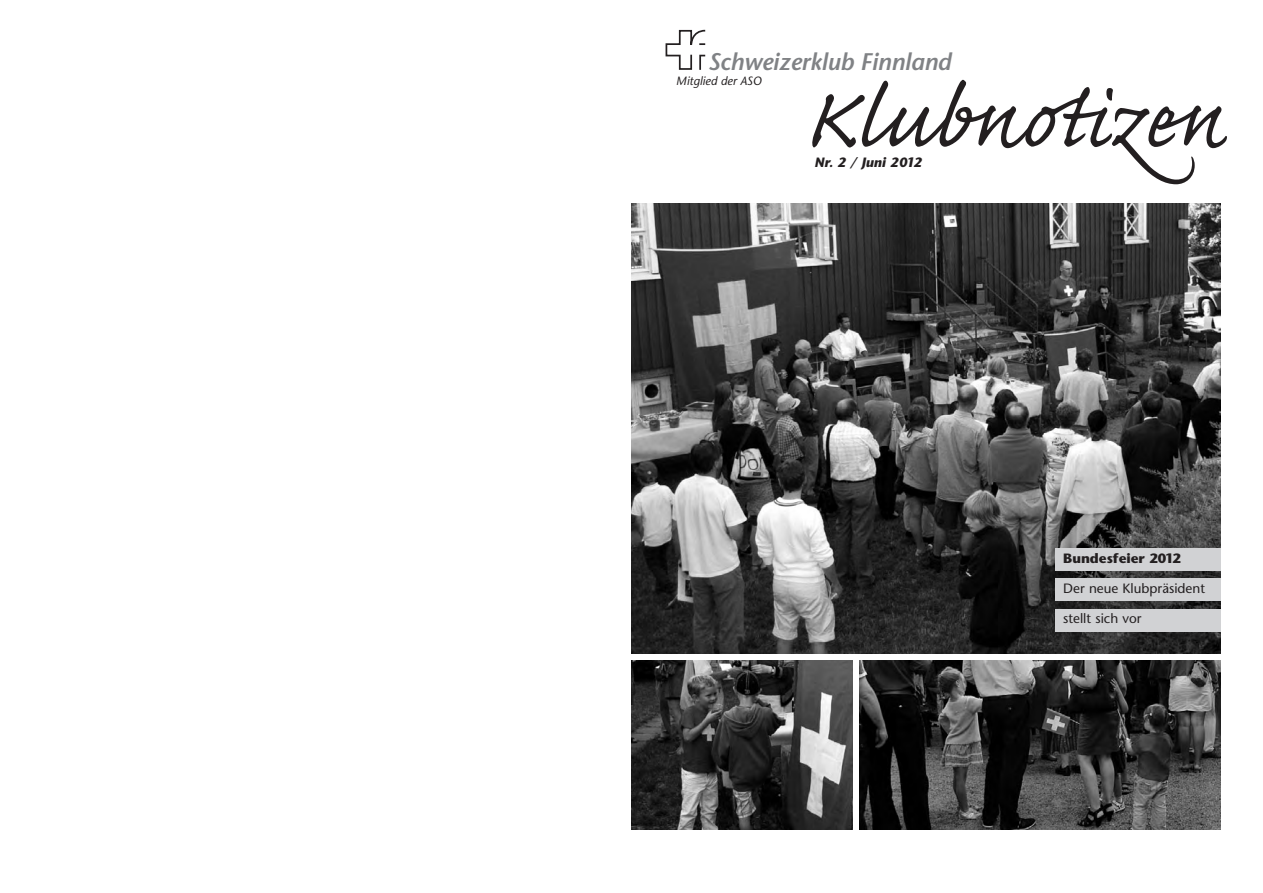
<style>
.page{position:relative;width:1263px;height:893px;background:#fff}
.page>*{position:absolute;margin:0;border:0;box-sizing:border-box;transform-origin:0 0}
.t1{font:109.5px "Caflisch Script Pro";letter-spacing:-.005em;color:#231f20}
.t2{font:italic 600 24px "Stone Sans";letter-spacing:-.01em;color:#808285}
.t3{font:13.5px "Stone Sans";color:#231f20}
.t4{font:700 13.5px "Stone Sans";color:#231f20}
.t5{font:italic 700 13.5px "Stone Sans";color:#231f20}
.t6{font:italic 12px "Stone Sans";color:#231f20}
</style>
<div class="page">
<img style="left:631px;top:203px;width:589px;height:451px">
<svg style="left:665px;top:30px;width:41px;height:40px"></svg>
<div style="left:1054px;top:549px;width:166px;height:22px;background:#d1d2d4"></div>
<div style="left:1054px;top:578px;width:166px;height:23px;background:#d1d2d4"></div>
<div style="left:1054px;top:609px;width:166px;height:22px;background:#d1d2d4"></div>
<img style="left:631px;top:660px;width:222px;height:169px">
<img style="left:859px;top:660px;width:361px;height:169px">
<h2 class="t2" style="left:708px;top:47px;width:245px">Schweizerklub Finnland</h2>
<p class="t6" style="left:676px;top:74px;width:87px">Mitglied der ASO</p>
<h1 class="t1" style="left:803px;top:63px;width:424px">Klubnotizen</h1>
<p class="t5" style="left:814px;top:154px;width:109px">Nr. 2 / Juni 2012</p>
<p class="t4" style="left:1063px;top:550px;width:119px">Bundesfeier 2012</p>
<p class="t3" style="left:1063px;top:580px;width:143px">Der neue Klubpräsident</p>
<p class="t3" style="left:1063px;top:610px;width:80px">stellt sich vor</p>
</div>
